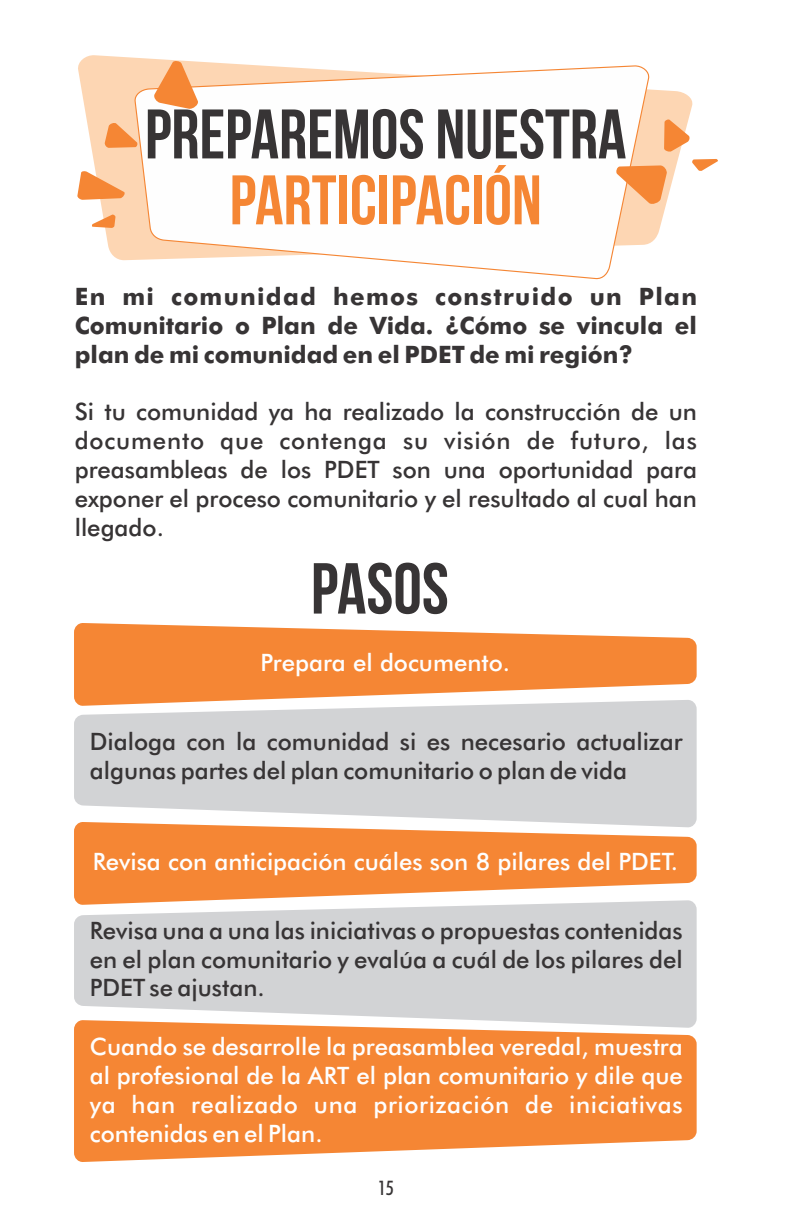
<style>
.page{position:relative;width:792px;height:1224px;background:#fff}
.page>*{position:absolute;margin:0;border:0;box-sizing:border-box;transform-origin:0 0}
.t1{font:72px "Bebas Neue";color:#373435}
.t2{font:70px "Bebas Neue";color:#373435}
.t3{font:70px "Bebas Neue";color:#f58634}
.t4{font:500 24px/28.8px "Futura BT";color:#373435;text-align:justify}
.t5{font:500 24px/28.8px "Futura BT";color:#fefefe;text-align:justify}
.t6{font:700 24px/28.8px "Futura BT";color:#373435;text-align:justify}
.t7{font:500 condensed 20px "Futura BT";color:#373435}
</style>
<div class="page">
<svg style="left:78px;top:55px;width:615px;height:205px"></svg>
<svg style="left:134px;top:65px;width:517px;height:215px"></svg>
<svg style="left:615px;top:165px;width:52px;height:41px;background:#f8ab71"></svg>
<svg style="left:664px;top:119px;width:26px;height:33px"></svg>
<svg style="left:692px;top:159px;width:26px;height:12px"></svg>
<svg style="left:77px;top:171px;width:49px;height:29px"></svg>
<svg style="left:92px;top:214px;width:24px;height:14px"></svg>
<svg style="left:104px;top:122px;width:34px;height:26px"></svg>
<svg style="left:153px;top:60px;width:46px;height:50px;background:#f8af77"></svg>
<svg style="left:74px;top:623px;width:623px;height:77px;fill:#f58634"></svg>
<svg style="left:74px;top:700px;width:623px;height:122px;background:#d7d7d8"></svg>
<svg style="left:74px;top:822px;width:623px;height:78px;fill:#f58634"></svg>
<svg style="left:74px;top:900px;width:623px;height:120px;background:#d6d7d8"></svg>
<svg style="left:74px;top:1020px;width:623px;height:142px;background:#f5954e"></svg>
<h2 class="t2" style="left:145px;top:102px;width:483px">PREPAREMOS NUESTRA</h2>
<h2 class="t3" style="left:230px;top:168px;width:314px">PARTICIPACIÓN</h2>
<p class="t6" style="left:75px;top:285px;width:624px">En mi comunidad hemos construido un Plan Comunitario o Plan de Vida. ¿Cómo se vincula el plan de mi comunidad en el PDET de mi región?</p>
<p class="t4" style="left:75px;top:400px;width:624px">Si tu comunidad ya ha realizado la construcción de un documento que contenga su visión de futuro, las preasambleas de los PDET son una oportunidad para exponer el proceso comunitario y el resultado al cual han llegado.</p>
<h1 class="t1" style="left:311px;top:556px;width:139px">PASOS</h1>
<p class="t5" style="left:261px;top:650px;width:251px">Prepara el documento.</p>
<p class="t4" style="left:90px;top:729px;width:594px">Dialoga con la comunidad si es necesario actualizar algunas partes del plan comunitario o plan de vida</p>
<p class="t5" style="left:93px;top:849px;width:587px">Revisa con anticipación cuáles son 8 pilares del PDET.</p>
<p class="t4" style="left:90px;top:918px;width:595px">Revisa una a una las iniciativas o propuestas contenidas en el plan comunitario y evalúa a cuál de los pilares del PDET se ajustan.</p>
<p class="t5" style="left:90px;top:1035px;width:595px">Cuando se desarrolle la preasamblea veredal, muestra al profesional de la ART el plan comunitario y dile que ya han realizado una priorización de iniciativas contenidas en el Plan.</p>
<p class="t7" style="left:378px;top:1180px;width:17px">15</p>
</div>
